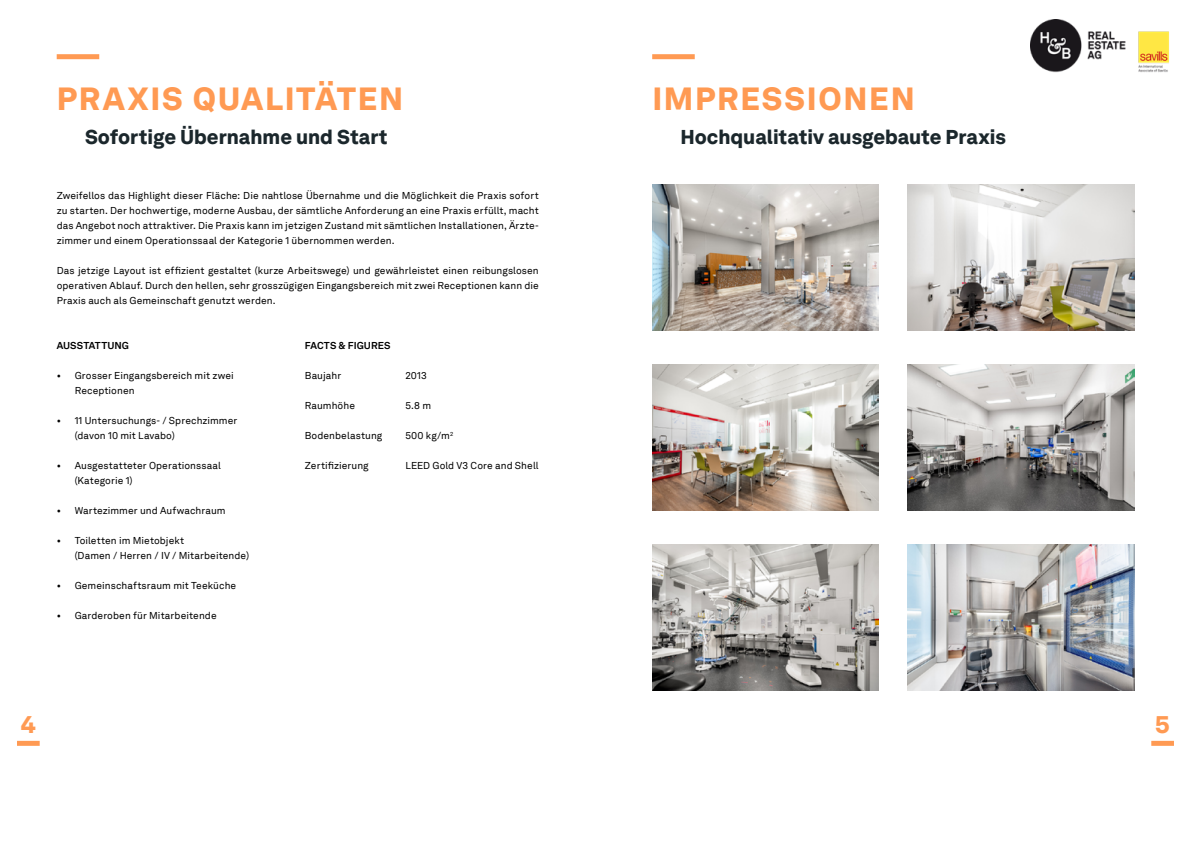
<style>
.page{position:relative;width:1191px;height:842px;background:#fff}
.page>*{position:absolute;margin:0;border:0;box-sizing:border-box;transform-origin:0 0}
.t1{font:900 32px "Akkurat LLTT";letter-spacing:.05em;color:#ff9a53}
.t2{font:900 24px "Akkurat LLTT";color:#ff9a53}
.t3{font:900 20px "Akkurat LLTT";color:#1b272c}
.t4{font:10px/15px "Akkurat LLTT";letter-spacing:.005em;color:#000}
.t5{font:700 10px "Akkurat LLTT";letter-spacing:.005em;color:#000}
</style>
<div class="page">
<img style="left:1030px;top:20px;width:139px;height:52px">
<div style="left:57px;top:54px;width:42px;height:5px;background:#ff9a53"></div>
<div style="left:652px;top:54px;width:42px;height:5px;background:#ff9a53"></div>
<div style="left:1151px;top:741px;width:23px;height:5px;background:#ff9a53"></div>
<div style="left:17px;top:741px;width:23px;height:5px;background:#ff9a53"></div>
<img style="left:652px;top:184px;width:226px;height:146px">
<img style="left:907px;top:184px;width:227px;height:146px">
<img style="left:652px;top:544px;width:226px;height:146px">
<img style="left:907px;top:544px;width:227px;height:146px">
<img style="left:652px;top:364px;width:226px;height:146px">
<img style="left:907px;top:364px;width:227px;height:146px">
<h1 class="t1" style="left:57px;top:73px;width:348px">PRAXIS QUALITÄTEN</h1>
<h3 class="t3" style="left:85px;top:121px;width:304px">Sofortige Übernahme und Start</h3>
<p class="t4" style="left:57px;top:188px;width:483px;text-align:justify">Zweifellos das Highlight dieser Fläche: Die nahtlose Übernahme und die Möglichkeit die Praxis sofort zu starten. Der hochwertige, moderne Ausbau, der sämtliche Anforderung an eine Praxis erfüllt, macht das Angebot noch attraktiver. Die Praxis kann im jetzigen Zustand mit sämtlichen Installationen, Ärzte&shy;zimmer und einem Operationssaal der Kategorie 1 übernommen werden.</p>
<p class="t4" style="left:57px;top:263px;width:483px;text-align:justify">Das jetzige Layout ist effizient gestaltet (kurze Arbeitswege) und gewährleistet einen reibungslosen operativen Ablauf. Durch den hellen, sehr grosszügigen Eingangsbereich mit zwei Receptionen kann die Praxis auch als Gemeinschaft genutzt werden.</p>
<p class="t5" style="left:305px;top:338px;width:87px">FACTS &amp; FIGURES</p>
<p class="t4" style="left:305px;top:368px;width:38px">Baujahr</p>
<p class="t4" style="left:305px;top:398px;width:52px">Raumhöhe</p>
<p class="t4" style="left:305px;top:428px;width:79px">Bodenbelastung</p>
<p class="t4" style="left:305px;top:458px;width:65px">Zertifizierung</p>
<p class="t5" style="left:57px;top:338px;width:74px">AUSSTATTUNG</p>
<p class="t4" style="left:75px;top:368px;width:160px;text-indent:-18px">• Grosser Eingangsbereich mit zwei<br>Receptionen</p>
<p class="t4" style="left:75px;top:413px;width:164px;text-indent:-18px">• 11 Untersuchungs- / Sprechzimmer (davon 10 mit Lavabo)</p>
<p class="t4" style="left:75px;top:458px;width:148px;text-indent:-18px">• Ausgestatteter Operationssaal (Kategorie 1)</p>
<p class="t4" style="left:57px;top:503px;width:170px">• Wartezimmer und Aufwachraum</p>
<p class="t4" style="left:75px;top:533px;width:176px;text-indent:-18px">• Toiletten im Mietobjekt<br>(Damen / Herren / IV / Mitarbeitende)</p>
<p class="t4" style="left:57px;top:578px;width:181px">• Gemeinschaftsraum mit Teeküche</p>
<p class="t4" style="left:57px;top:608px;width:161px">• Garderoben für Mitarbeitende</p>
<p class="t4" style="left:405px;top:368px;width:23px">2013</p>
<p class="t4" style="left:405px;top:398px;width:27px">5.8 m</p>
<p class="t4" style="left:405px;top:428px;width:49px">500 kg/m<sup>2</sup></p>
<p class="t4" style="left:405px;top:458px;width:135px">LEED Gold V3 Core and Shell</p>
<h1 class="t1" style="left:652px;top:73px;width:264px">IMPRESSIONEN</h1>
<h3 class="t3" style="left:680px;top:121px;width:327px">Hochqualitativ ausgebaute Praxis</h3>
<h2 class="t2" style="left:21px;top:706px;width:17px">4</h2>
<h2 class="t2" style="left:1155px;top:706px;width:16px">5</h2>
</div>
